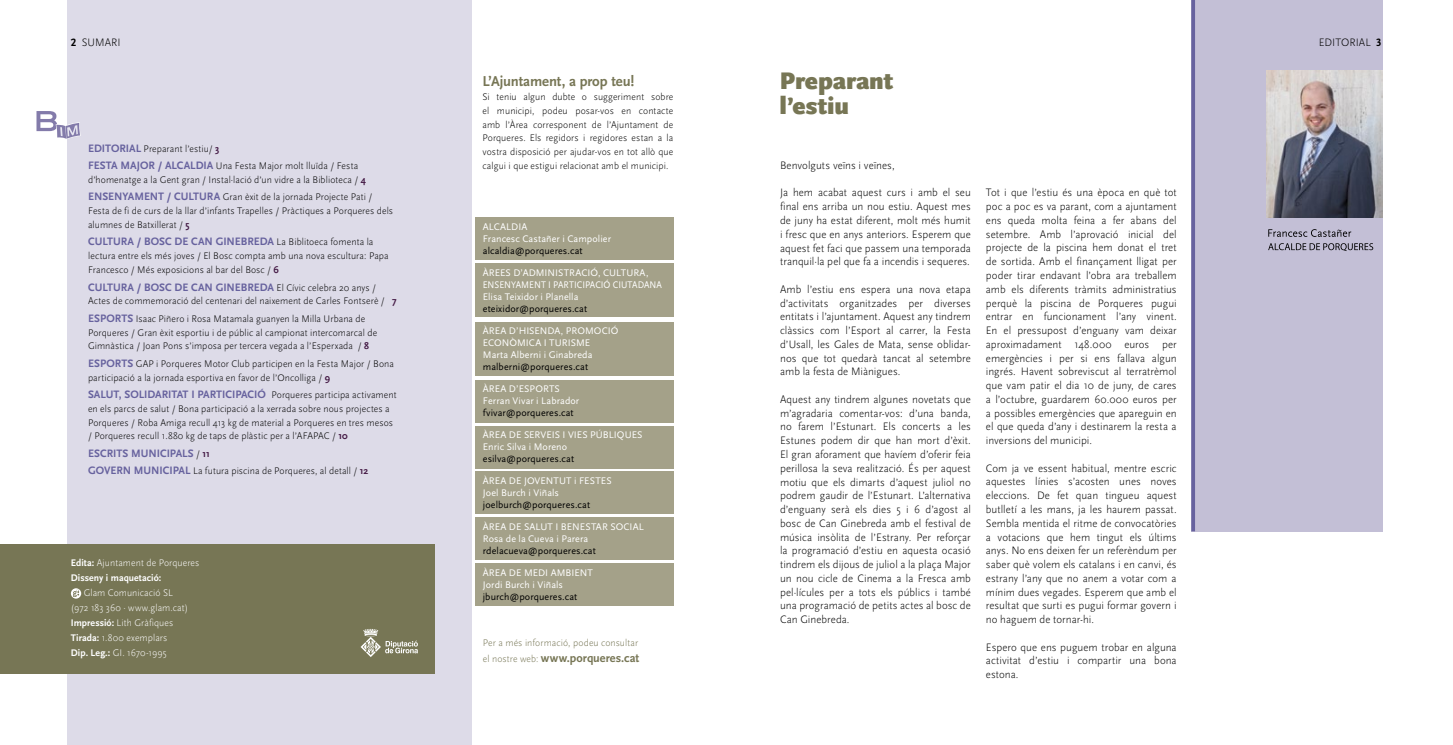
<style>
.page{position:relative;width:1453px;height:745px;background:#fff}
.page>*{position:absolute;margin:0;border:0;box-sizing:border-box;transform-origin:0 0}
.t1{font:900 25px/25px "Scala Sans";color:#777655}
.t2{font:700 15px "Scala Sans Pro";letter-spacing:-.005em;color:#777655}
.t3{font:700 12.5px "Scala Sans Pro";color:#777655}
.t4{font:300 11.25px/13.8px "Scala Sans";color:#000;text-align:justify}
.t5{font:700 11.25px "Scala Sans Pro";color:#67629e}
.t6{font:300 10px/13.8px "Scala Sans";letter-spacing:.01em;color:#000}
.t7{font:10px/12px "Scala Sans";letter-spacing:.005em;color:#fff}
.t8{font:10px "Scala Sans";letter-spacing:.01em;color:#000}
.t9{font:300 10px/15px "Scala Sans";letter-spacing:.01em;color:#fff}
.t10{font:300 10px "Scala Sans";letter-spacing:.01em;color:#777655}
.t11{font:700 10px "Scala Sans Pro";letter-spacing:.005em;color:#fff}
.s1{font-family:"Scala Sans Pro";font-weight:700}
.s2{font-family:"Scala Sans Pro";font-weight:700;font-size:11.25px;color:#67629e}
.s3{font-family:"Scala Sans Pro";font-weight:700;color:#441a45}
.s4{font-family:"Scala Sans";font-weight:300;font-size:10px;color:#000}
.s5{font-size:10px;color:#441a45}
.s6{font-family:"Scala Sans";font-weight:300;font-size:10px}
</style>
<div class="page">
<div style="left:1191px;top:0;width:191px;height:531px;background:#c3bfd6"></div>
<div style="left:67px;top:0;width:404px;height:744px;background:#dddbe8"></div>
<div style="left:475px;top:217px;width:198px;height:42px;background:#a4a189"></div>
<div style="left:475px;top:380px;width:198px;height:42px;background:#a4a189"></div>
<div style="left:475px;top:425px;width:198px;height:42px;background:#a4a189"></div>
<div style="left:475px;top:471px;width:198px;height:42px;background:#a4a189"></div>
<div style="left:475px;top:563px;width:198px;height:42px;background:#a4a189"></div>
<div style="left:475px;top:517px;width:198px;height:42px;background:#a4a189"></div>
<div style="left:475px;top:263px;width:198px;height:54px;background:#a4a189"></div>
<div style="left:475px;top:321px;width:198px;height:54px;background:#a4a189"></div>
<div style="left:0;top:544px;width:434px;height:129px;background:#777655"></div>
<svg style="left:361px;top:629px;width:57px;height:27px"></svg>
<svg style="left:1191px;top:0;width:4px;height:531px;background:#6d69a2"></svg>
<svg style="left:1268px;top:243px;width:105px;height:8px"></svg>
<svg style="left:1268px;top:229px;width:83px;height:8px"></svg>
<img style="left:1266px;top:71px;width:116px;height:146px">
<svg style="left:36px;top:111px;width:46px;height:563px"></svg>
<p class="t4" style="left:71px;top:35px;width:51px"><span class="s1">2</span> SUMARI</p>
<p class="t4" style="left:1319px;top:35px;width:64px">EDITORIAL <span class="s1">3</span></p>
<p class="t6" style="left:88px;top:140px;width:272px;line-height:17.5px"><span class="s2">EDITORIAL</span> Preparant l’estiu/ <span class="s3">3<br></span><span class="s2">FESTA MAJOR / ALCALDIA</span> Una Festa Major molt lluïda / Festa</p>
<p class="t6" style="left:88px;top:171px;width:286px;line-height:17.5px">d’homenatge a la Gent gran / Instal·lació d’un vidre a la Biblioteca / <span class="s3">4<br></span><span class="s2">ENSENYAMENT / CULTURA</span> Gran èxit de la jornada Projecte Pati /</p>
<p class="t6" style="left:88px;top:204px;width:306px">Festa de fi de curs de la llar d’infants Trapelles / Pràctiques a Porqueres dels alumnes de Batxillerat / <span class="s3">5</span></p>
<p class="t5" style="left:88px;top:235px;width:287px">CULTURA / BOSC DE CAN GINEBREDA <span class="s4">La Biblitoeca fomenta la</span></p>
<p class="t6" style="left:88px;top:249px;width:302px">lectura entre els més joves / El Bosc compta amb una nova escultura: Papa<br>Francesco / Més exposicions al bar del Bosc / <span class="s3">6</span></p>
<p class="t5" style="left:88px;top:280px;width:289px">CULTURA / BOSC DE CAN GINEBREDA <span class="s4">El Cívic celebra 20 anys /</span></p>
<p class="t6" style="left:88px;top:292px;width:310px;line-height:17.5px">Actes de commemoració del centenari del naixement de Carles Fontserè / <span class="s3">7<br></span><span class="s2">ESPORTS</span> Isaac Piñero i Rosa Matamala guanyen la Milla Urbana de</p>
<p class="t6" style="left:88px;top:325px;width:291px">Porqueres / Gran èxit esportiu i de públic al campionat intercomarcal de<br>Gimnàstica / Joan Pons s’imposa per tercera vegada a l’Esperxada / <span class="s3">8</span></p>
<p class="t6" style="left:88px;top:356px;width:307px"><span class="s2">ESPORTS</span> GAP i Porqueres Motor Club participen en la Festa Major / Bona participació a la jornada esportiva en favor de l’Oncolliga / <span class="s3">9</span></p>
<p class="t5" style="left:88px;top:387px;width:310px">SALUT, SOLIDARITAT I PARTICIPACIÓ <span class="s4">Porqueres participa activament</span></p>
<p class="t6" style="left:88px;top:401px;width:306px">en els parcs de salut / Bona participació a la xerrada sobre nous projectes a<br>Porqueres / Roba Amiga recull 413 kg de material a Porqueres en tres mesos / Porqueres recull 1.880 kg de taps de plàstic per a l’AFAPAC / <span class="s3">10</span></p>
<p class="t5" style="left:88px;top:446px;width:123px">ESCRITS MUNICIPALS <span class="s4">/</span> <span class="s5">11</span></p>
<p class="t6" style="left:88px;top:464px;width:282px"><span class="s2">GOVERN MUNICIPAL</span> La futura piscina de Porqueres, al detall / <span class="s3">12</span></p>
<p class="t9" style="left:71px;top:555px;width:130px"><span class="s1">Edita:</span> Ajuntament de Porqueres</p>
<p class="t11" style="left:71px;top:571px;width:92px">Disseny i maquetació:</p>
<p class="t9" style="left:71px;top:585px;width:119px;text-indent:13px">Glam Comunicació SL (972 183 360 · www.glam.cat)<br><span class="s1">Impressió:</span> Lith Gràfiques<br><span class="s1">Tirada:</span> 1.800 exemplars<br><span class="s1">Dip. Leg.:</span> GI. 1670-1995</p>
<h2 class="t2" style="left:482px;top:73px;width:153px">L’Ajuntament, a prop teu!</h2>
<p class="t6" style="left:482px;top:90px;width:192px;text-align:justify">Si teniu algun dubte o suggeriment sobre el municipi, podeu posar-vos en contacte amb l’Àrea corresponent de l’Ajuntament de Porqueres. Els regidors i regidores estan a la vostra disposició per ajudar-vos en tot allò que calgui i que estigui relacionat amb el municipi.</p>
<p class="t7" style="left:483px;top:221px;width:130px">ALCALDIA<br>Francesc Castañer i Campolier</p>
<p class="t8" style="left:483px;top:245px;width:101px">alcaldia@porqueres.cat</p>
<p class="t7" style="left:483px;top:267px;width:181px">ÀREES D’ADMINISTRACIÓ, CULTURA,<br>ENSENYAMENT I PARTICIPACIÓ CIUTADANA<br>Elisa Teixidor i Planella</p>
<p class="t8" style="left:483px;top:303px;width:106px">eteixidor@porqueres.cat</p>
<p class="t7" style="left:483px;top:325px;width:137px">ÀREA D’HISENDA, PROMOCIÓ<br>ECONÒMICA I TURISME<br>Marta Alberni i Ginabreda</p>
<p class="t8" style="left:483px;top:361px;width:107px">malberni@porqueres.cat</p>
<p class="t7" style="left:483px;top:383px;width:98px">ÀREA D’ESPORTS<br>Ferran Vivar i Labrador</p>
<p class="t8" style="left:483px;top:407px;width:92px">fvivar@porqueres.cat</p>
<p class="t7" style="left:483px;top:429px;width:161px">ÀREA DE SERVEIS I VIES PÚBLIQUES<br>Enric Silva i Moreno</p>
<p class="t8" style="left:483px;top:453px;width:93px">esilva@porqueres.cat</p>
<p class="t7" style="left:483px;top:475px;width:130px">ÀREA DE JOVENTUT i FESTES<br>Joel Burch i Viñals</p>
<p class="t8" style="left:483px;top:499px;width:109px">joelburch@porqueres.cat</p>
<p class="t7" style="left:483px;top:521px;width:162px">ÀREA DE SALUT I BENESTAR SOCIAL<br>Rosa de la Cueva i Parera</p>
<p class="t8" style="left:483px;top:545px;width:114px">rdelacueva@porqueres.cat</p>
<p class="t7" style="left:483px;top:567px;width:111px">ÀREA DE MEDI AMBIENT<br>Jordi Burch i Viñals</p>
<p class="t8" style="left:483px;top:591px;width:96px">jburch@porqueres.cat</p>
<p class="t10" style="left:483px;top:636px;width:157px">Per a més informació, podeu consultar</p>
<p class="t3" style="left:483px;top:650px;width:158px"><span class="s6">el nostre web:</span> www.porqueres.cat</p>
<h1 class="t1" style="left:780px;top:70px;width:115px">Preparant l’estiu</h1>
<p class="t4" style="left:780px;top:158px;width:116px">Benvolguts veïns i veïnes,</p>
<p class="t4" style="left:780px;top:186px;width:192px">Ja hem acabat aquest curs i amb el seu final ens arriba un nou estiu. Aquest mes de juny ha estat diferent, molt més humit i fresc que en anys anteriors. Esperem que aquest fet faci que passem una temporada tranquil·la pel que fa a incendis i sequeres.</p>
<p class="t4" style="left:780px;top:282px;width:192px">Amb l’estiu ens espera una nova etapa d’activitats organitzades per diverses entitats i l’ajuntament. Aquest any tindrem clàssics com l’Esport al carrer, la Festa d’Usall, les Gales de Mata, sense oblidar&shy;nos que tot quedarà tancat al setembre amb la festa de Miànigues.</p>
<p class="t4" style="left:780px;top:392px;width:192px">Aquest any tindrem algunes novetats que m’agradaria comentar-vos: d’una banda, no farem l’Estunart. Els concerts a les Estunes podem dir que han mort d’èxit.<br>El gran aforament que havíem d’oferir feia perillosa la seva realització. És per aquest motiu que els dimarts d’aquest juliol no podrem gaudir de l’Estunart. L’alternativa d’enguany serà els dies 5 i 6 d’agost al bosc de Can Ginebreda amb el festival de música insòlita de l’Estrany. Per reforçar la programació d’estiu en aquesta ocasió tindrem els dijous de juliol a la plaça Major un nou cicle de Cinema a la Fresca amb pel·lícules per a tots els públics i també una programació de petits actes al bosc de Can Ginebreda.</p>
<p class="t4" style="left:986px;top:186px;width:192px">Tot i que l’estiu és una època en què tot poc a poc es va parant, com a ajuntament ens queda molta feina a fer abans del setembre. Amb l’aprovació inicial del projecte de la piscina hem donat el tret de sortida. Amb el finançament lligat per poder tirar endavant l’obra ara treballem amb els diferents tràmits administratius perquè la piscina de Porqueres pugui entrar en funcionament l’any vinent.<br>En el pressupost d’enguany vam deixar aproximadament 148.000 euros per emergències i per si ens fallava algun ingrés. Havent sobreviscut al terratrèmol que vam patir el dia 10 de juny, de cares a l’octubre, guardarem 60.000 euros per a possibles emergències que apareguin en el que queda d’any i destinarem la resta a inversions del municipi.</p>
<p class="t4" style="left:986px;top:461px;width:192px">Com ja ve essent habitual, mentre escric aquestes línies s’acosten unes noves eleccions. De fet quan tingueu aquest butlletí a les mans, ja les haurem passat.<br>Sembla mentida el ritme de convocatòries a votacions que hem tingut els últims anys. No ens deixen fer un referèndum per saber què volem els catalans i en canvi, és estrany l’any que no anem a votar com a mínim dues vegades. Esperem que amb el resultat que surti es pugui formar govern i no haguem de tornar-hi.</p>
<p class="t4" style="left:986px;top:639px;width:192px">Espero que ens puguem trobar en alguna activitat d’estiu i compartir una bona estona.</p>
</div>
